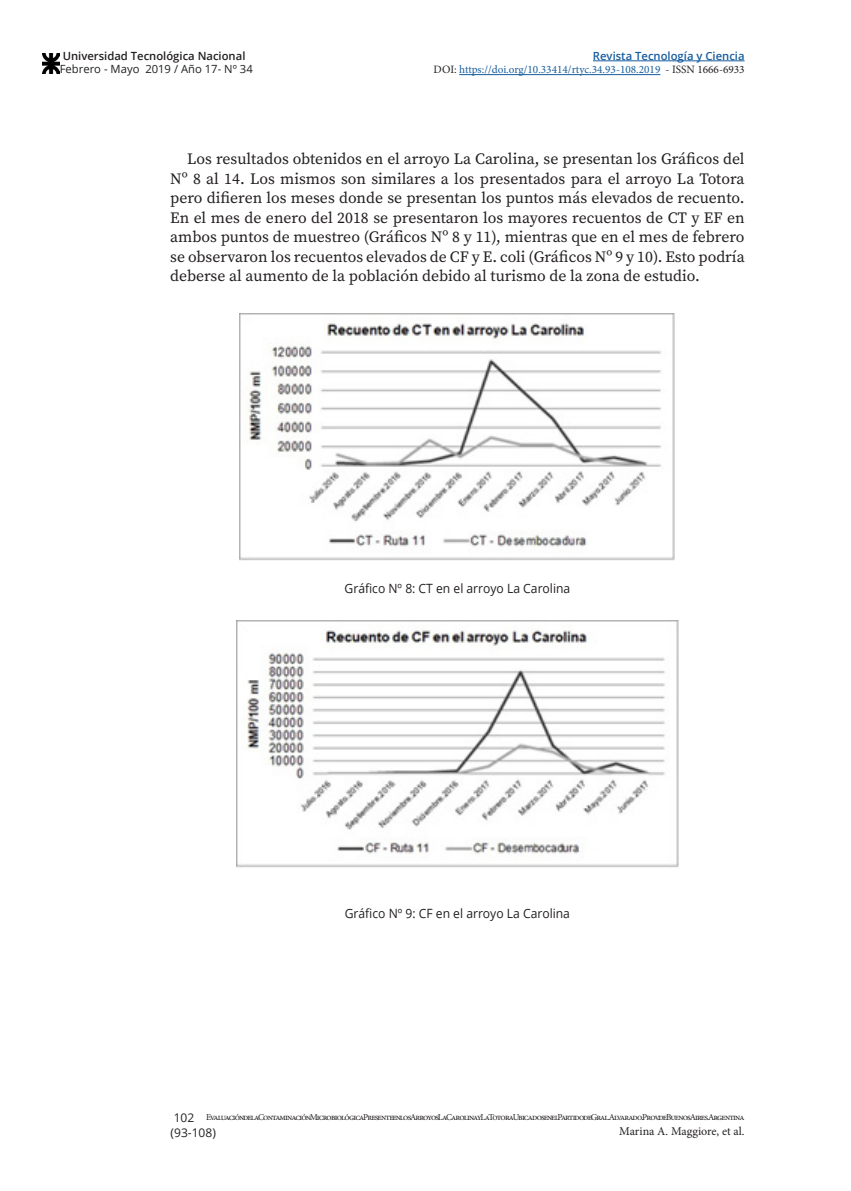
<style>
.page{position:relative;width:851px;height:1191px;background:#fff}
.page>*{position:absolute;margin:0;border:0;box-sizing:border-box;transform-origin:0 0}
.texto_central{font:15.75px/19.5px "Source Serif Pro";color:#231f20;text-align:justify}
.titulo_figuras_-_cua{font:12.75px "Open Sans";color:#231f20;scale:.95 1}
.t1{font:12px "Minion Pro";color:#231f20}
.t2{font:12px/15px "Open Sans";color:#231f20}
.t3{font:11.25px "Minion Pro";color:#175d9e}
.t4{font:600 11.25px "Open Sans";color:#231f20}
.t5{font:11.25px "Open Sans";color:#231f20}
.t6{font:600 11.25px "Open Sans";color:#175d9e}
.t7{font:9px "Minion Pro";letter-spacing:-.09em;color:#231f20}
.s1{color:#231f20}
</style>
<div class="page">
<hr style="left:593px;top:61px;width:151px;height:1px;background:#175d9e">
<hr style="left:459px;top:74px;width:201px;height:1px;background:#175d9e">
<img style="left:43px;top:54px;width:17px;height:20px">
<img style="left:240px;top:313px;width:434px;height:247px">
<img style="left:236px;top:621px;width:442px;height:247px">
<p class="t4" style="left:63px;top:48px;width:184px">Universidad Tecnológica Nacional</p>
<p class="t5" style="left:60px;top:62px;width:194px">Febrero - Mayo 2019 / Año 17- Nº 34</p>
<p class="t6" style="left:593px;top:48px;width:153px">Revista Tecnología y Ciencia</p>
<p class="t3" style="left:433px;top:62px;width:312px"><span class="s1">DOI:</span> https://doi.org/10.33414/rtyc.34.93-108.2019 <span class="s1">- ISSN 1666-6933</span></p>
<p class="texto_central" style="left:170px;top:149px;width:576px;text-indent:17px">Los resultados obtenidos en el arroyo La Carolina, se presentan los Gráficos del Nº 8 al 14. Los mismos son similares a los presentados para el arroyo La Totora pero difieren los meses donde se presentan los puntos más elevados de recuento.<br>En el mes de enero del 2018 se presentaron los mayores recuentos de CT y EF en ambos puntos de muestreo (Gráficos Nº 8 y 11), mientras que en el mes de febrero se observaron los recuentos elevados de CF y E. coli (Gráficos Nº 9 y 10). Esto podría deberse al aumento de la población debido al turismo de la zona de estudio.</p>
<p class="titulo_figuras_-_cua" style="left:344px;top:579px;width:239px">Gráfico Nº 8: CT en el arroyo La Carolina</p>
<p class="titulo_figuras_-_cua" style="left:345px;top:904px;width:238px">Gráfico Nº 9: CF en el arroyo La Carolina</p>
<p class="t7" style="left:206px;top:1110px;width:539px">Evaluación de la Contaminación Microbiológica Presente en los Arroyos La Carolina y La Totora Ubicados en el Partido de Gral.Alvarado.Prov.de Buenos Aires.Argentina</p>
<p class="t1" style="left:619px;top:1122px;width:127px">Marina A. Maggiore, et al.</p>
<p class="t2" style="left:170px;top:1110px;width:47px">102 (93-108)</p>
</div>
